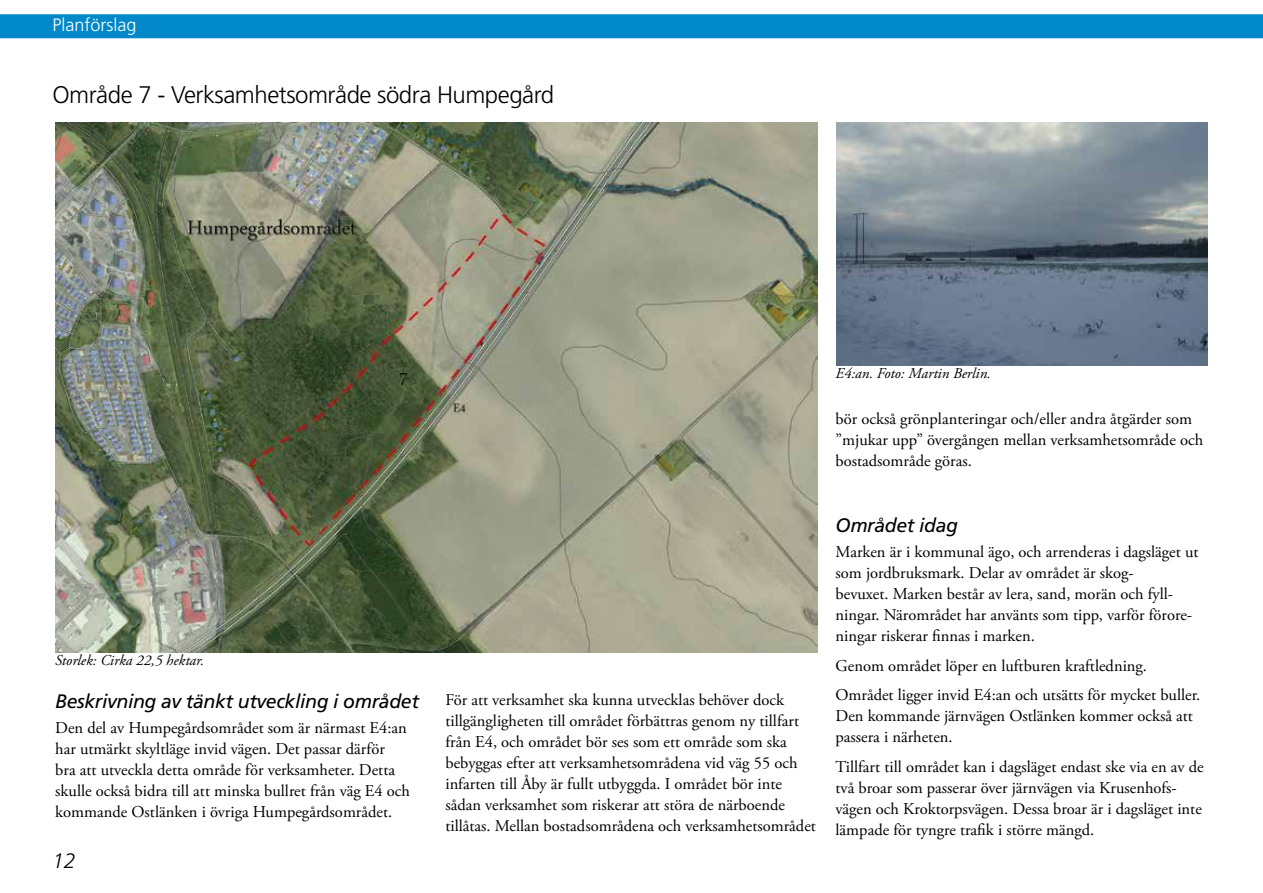
<style>
.page{position:relative;width:1263px;height:893px;background:#fff}
.page>*{position:absolute;margin:0;border:0;box-sizing:border-box;transform-origin:0 0}
.t1{font:300 24px "Frutiger LT Std";letter-spacing:-.02em;color:#000}
.t2{font:italic 300 21px "Frutiger LT Std";color:#000}
.t3{font:italic 19.5px "Frutiger LT Std";letter-spacing:-.02em;color:#000}
.t4{font:300 18px "Frutiger LT Std";color:#fff}
.t5{font:16.5px/21px "Adobe Garamond Pro";color:#000}
.t6{font:italic 15px "Adobe Garamond Pro";color:#000}
</style>
<div class="page">
<div style="left:0;top:14px;width:1263px;height:24px;background:#0088c9"></div>
<img style="left:55px;top:122px;width:762px;height:530px">
<img style="left:836px;top:122px;width:372px;height:244px">
<p class="t4" style="left:52px;top:15px;width:86px">Planförslag</p>
<h1 class="t1" style="left:52px;top:81px;width:503px">Område 7 - Verksamhetsområde södra Humpegård</h1>
<p class="t6" style="left:55px;top:651px;width:150px">Storlek: Cirka 22,5 hektar.</p>
<p class="t3" style="left:55px;top:690px;width:365px">Beskrivning av tänkt utveckling i området</p>
<p class="t5" style="left:55px;top:718px;width:356px">Den del av Humpegårdsområdet som är närmast E4:an har utmärkt skyltläge invid vägen. Det passar därför<br>bra att utveckla detta område för verksamheter. Detta skulle också bidra till att minska bullret från väg E4 och kommande Ostlänken i övriga Humpegårdsområdet.</p>
<p class="t2" style="left:52px;top:849px;width:24px">12</p>
<p class="t5" style="left:445px;top:690px;width:372px">För att verksamhet ska kunna utvecklas behöver dock tillgängligheten till området förbättras genom ny tillfart från E4, och området bör ses som ett område som ska bebyggas efter att verksamhetsområdena vid väg 55 och infarten till Åby är fullt utbyggda. I området bör inte sådan verksamhet som riskerar att störa de närboende tillåtas. Mellan bostadsområdena och verksamhetsområdet</p>
<p class="t6" style="left:835px;top:364px;width:157px">E4:an. Foto: Martin Berlin.</p>
<p class="t5" style="left:835px;top:409px;width:369px">bör också grönplanteringar och/eller andra åtgärder som ”mjukar upp” övergången mellan verksamhetsområde och bostadsområde göras.</p>
<p class="t3" style="left:835px;top:514px;width:124px">Området idag</p>
<p class="t5" style="left:835px;top:542px;width:364px">Marken är i kommunal ägo, och arrenderas i dagsläget ut som jordbruksmark. Delar av området är skog-<br>bevuxet. Marken består av lera, sand, morän och fyll&shy;ningar. Närområdet har använts som tipp, varför förore&shy;ningar riskerar finnas i marken.</p>
<p class="t5" style="left:835px;top:651px;width:366px;line-height:29.5px">Genom området löper en luftburen kraftledning.<br>Området ligger invid E4:an och utsätts för mycket buller.</p>
<p class="t5" style="left:835px;top:706px;width:359px">Den kommande järnvägen Ostlänken kommer också att passera i närheten.</p>
<p class="t5" style="left:835px;top:757px;width:370px">Tillfart till området kan i dagsläget endast ske via en av de två broar som passerar över järnvägen via Krusenhofs&shy;vägen och Kroktorpsvägen. Dessa broar är i dagsläget inte lämpade för tyngre trafik i större mängd.</p>
</div>
